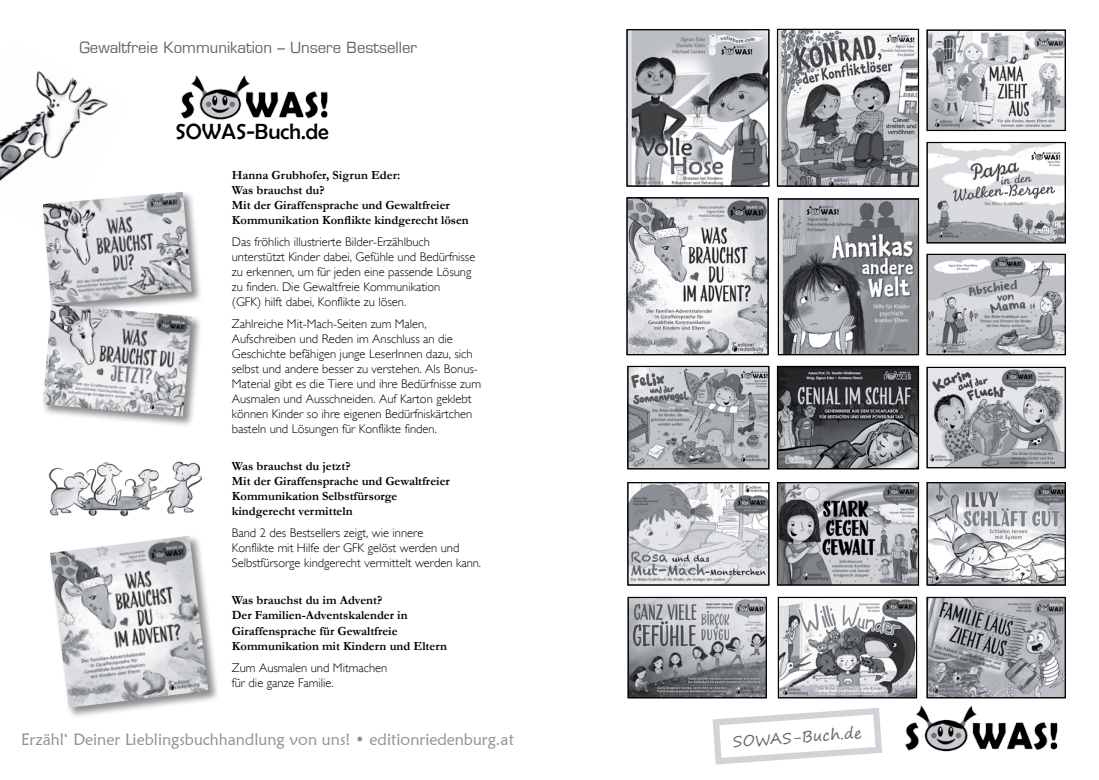
<style>
.page{position:relative;width:1099px;height:780px;background:#fff}
.page>*{position:absolute;margin:0;border:0;box-sizing:border-box;transform-origin:0 0}
.t1{font:22.12px "Berlin Sans FB";color:#000}
.t2{font:16.25px "Maiandra GD";color:#8e9196}
.t3{font:15px "Eurostile";color:#636569}
.t4{font:15px "Segoe Print";color:#636569}
.t5{font:300 12.5px/15px "Gill Sans";color:#000}
.t6{font:700 12.5px/15px "Garamond";color:#000}
</style>
<div class="page">
<svg style="left:627px;top:200px;width:141px;height:155px"></svg>
<div style="left:627px;top:198px;width:141px;height:156px;border:1px solid #000"></div>
<svg style="left:629px;top:30px;width:140px;height:156px;background:#a5a7aa"></svg>
<div style="left:627px;top:30px;width:141px;height:156px;border:1px solid #000"></div>
<svg style="left:779px;top:31px;width:137px;height:153px;background:#9d9fa2"></svg>
<div style="left:777px;top:29px;width:141px;height:157px;border:1px solid #000"></div>
<svg style="left:778px;top:201px;width:140px;height:154px;background:#8d9093"></svg>
<div style="left:778px;top:199px;width:140px;height:155px;border:1px solid #000"></div>
<svg style="left:627px;top:366px;width:142px;height:103px;background:#9fa2a6"></svg>
<div style="left:628px;top:366px;width:140px;height:102px;border:1px solid #000"></div>
<svg style="left:627px;top:482px;width:142px;height:103px;background:#bcbdc1"></svg>
<div style="left:628px;top:482px;width:140px;height:103px;border:1px solid #000"></div>
<svg style="left:777px;top:368px;width:141px;height:101px;background:#5e6063"></svg>
<div style="left:777px;top:366px;width:141px;height:102px;border:1px solid #000"></div>
<svg style="left:779px;top:484px;width:137px;height:99px;background:#929497"></svg>
<div style="left:777px;top:482px;width:141px;height:103px;border:1px solid #000"></div>
<img style="left:905px;top:705px;width:153px;height:47px">
<svg style="left:927px;top:32px;width:138px;height:99px"></svg>
<div style="left:927px;top:30px;width:138px;height:100px;border:1px solid #000"></div>
<svg style="left:927px;top:256px;width:138px;height:99px;background:#b0b3b7"></svg>
<div style="left:927px;top:254px;width:138px;height:100px;border:1px solid #000"></div>
<svg style="left:929px;top:144px;width:134px;height:97px"></svg>
<div style="left:927px;top:142px;width:138px;height:101px;border:1px solid #000"></div>
<svg style="left:927px;top:369px;width:138px;height:99px;background:#a5a7ab"></svg>
<div style="left:927px;top:367px;width:138px;height:100px;border:1px solid #000"></div>
<svg style="left:630px;top:599px;width:134px;height:96px;background:#95989c"></svg>
<div style="left:628px;top:597px;width:138px;height:100px;border:1px solid #000"></div>
<svg style="left:780px;top:599px;width:134px;height:96px"></svg>
<div style="left:778px;top:597px;width:138px;height:100px;border:1px solid #000"></div>
<svg style="left:929px;top:484px;width:134px;height:99px"></svg>
<div style="left:927px;top:482px;width:138px;height:103px;border:1px solid #000"></div>
<svg style="left:929px;top:599px;width:134px;height:96px;background:#9c9ea3"></svg>
<div style="left:927px;top:597px;width:138px;height:100px;border:1px solid #000"></div>
<svg style="left:712px;top:708px;width:170px;height:57px"></svg>
<img style="left:0;top:71px;width:108px;height:110px">
<div style="left:41px;top:190px;width:162px;height:125px;background:#000;opacity:.46"></div>
<img style="left:43px;top:192px;width:148px;height:111px">
<div style="left:41px;top:303px;width:162px;height:125px;background:#000;opacity:.46"></div>
<div style="left:48px;top:534px;width:172px;height:185px;background:#000;opacity:.46"></div>
<img style="left:50px;top:536px;width:158px;height:171px">
<img style="left:181px;top:75px;width:147px;height:45px">
<img style="left:48px;top:461px;width:155px;height:56px">
<p class="t3" style="left:79px;top:38px;width:339px">Gewaltfreie Kommunikation – Unsere Bestseller</p>
<h1 class="t1" style="left:175px;top:119px;width:155px">SOWAS-Buch.de</h1>
<p class="t6" style="left:232px;top:167px;width:238px">Hanna Grubhofer, Sigrun Eder:<br>Was brauchst du?<br>Mit der Giraffensprache und Gewaltfreier Kommunikation Konflikte kindgerecht lösen</p>
<p class="t5" style="left:232px;top:234px;width:245px">Das fröhlich illustrierte Bilder-Erzählbuch unterstützt Kinder dabei, Gefühle und Bedürfnisse zu erkennen, um für jeden eine passende Lösung zu finden. Die Gewaltfreie Kommunikation<br>(GFK) hilft dabei, Konflikte zu lösen.</p>
<p class="t5" style="left:232px;top:316px;width:251px">Zahlreiche Mit-Mach-Seiten zum Malen, Aufschreiben und Reden im Anschluss an die Geschichte befähigen junge LeserInnen dazu, sich selbst und andere besser zu verstehen. Als Bonus-Material gibt es die Tiere und ihre Bedürfnisse zum Ausmalen und Ausschneiden. Auf Karton geklebt können Kinder so ihre eigenen Bedürfniskärtchen basteln und Lösungen für Konflikte finden.</p>
<p class="t6" style="left:232px;top:459px;width:219px">Was brauchst du jetzt?<br>Mit der Giraffensprache und Gewaltfreier<br>Kommunikation Selbstfürsorge kindgerecht vermitteln</p>
<p class="t5" style="left:232px;top:526px;width:251px">Band 2 des Bestsellers zeigt, wie innere<br>Konflikte mit Hilfe der GFK gelöst werden und<br>Selbstfürsorge kindgerecht vermittelt werden kann.</p>
<p class="t6" style="left:232px;top:593px;width:217px">Was brauchst du im Advent?<br>Der Familien-Adventskalender in Giraffensprache für Gewaltfreie Kommunikation mit Kindern und Eltern</p>
<p class="t5" style="left:232px;top:660px;width:157px">Zum Ausmalen und Mitmachen für die ganze Familie.</p>
<h2 class="t2" style="left:21px;top:729px;width:494px">Erzähl‘ Deiner Lieblingsbuchhandlung von uns! • editionriedenburg.at</h2>
<p class="t4" style="left:732px;top:728px;width:131px;rotate:-4deg">SOWAS-Buch.de</p>
</div>
